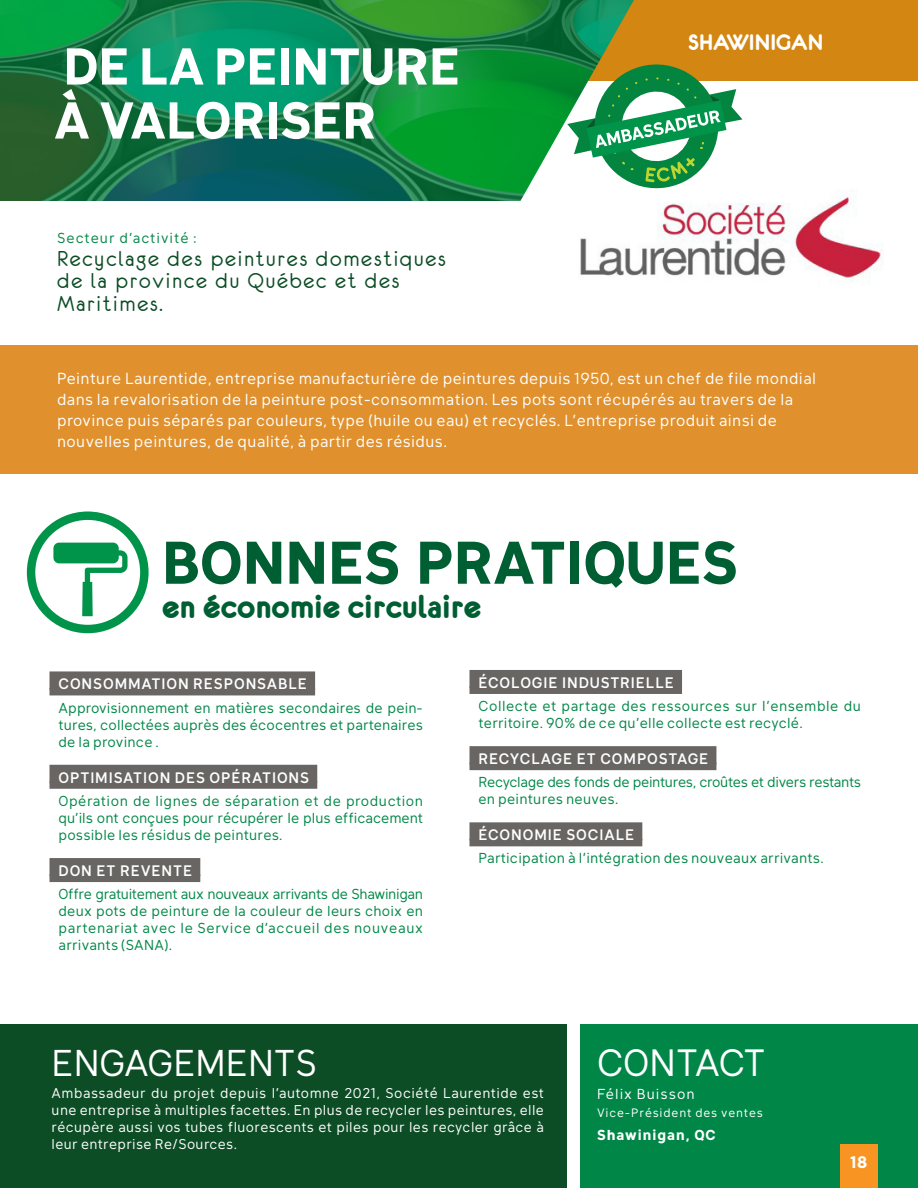
<style>
.page{position:relative;width:918px;height:1188px;background:#fff}
.page>*{position:absolute;margin:0;border:0;box-sizing:border-box;transform-origin:0 0}
.Bonnes_pratiques{font:700 59.25px "Klima";color:#005e33}
.Titre-blanc{font:700 51px/54px "Klima";color:#fff}
.Titre_bas-de-page_2{font:37.5px "Klima";letter-spacing:-.02em;color:#fff}
.Titre_bas-de-page{font:36.75px "Klima";color:#fff}
.Bonnes_pratique_2{font:35.55px "Eurofurencebold";color:#005e33}
.Texte_liste{font:24px/22.5px "Eurofurenceregular";letter-spacing:.075em;color:#0d4d26}
.Entreprise{font:24px "Eurofurencebold";color:#fff}
.t1{font:700 16.5px "Klima";color:#fff}
.Introduction{font:15.75px/21px "Klima";letter-spacing:.03em;color:#fff}
.Titre_liste_2{font:500 15px "Klima";letter-spacing:.06em;color:#fff}
.Texte_liste-2{font:14.25px/17.1px "Klima";letter-spacing:.02em;color:#008747;text-align:justify}
.Texte_liste-3{font:14.25px/17.1px "Klima";letter-spacing:-.02em;color:#008747}
.Texte_liste-4{font:14.25px "Klima";letter-spacing:.075em;color:#008747}
.Texte_bas-de-page_2{font:700 14.25px "Klima";letter-spacing:.075em;color:#fff}
.Texte_bas-de-page_2-2{font:14.25px "Klima";letter-spacing:.075em;color:#fff}
.Texte_bas-de-page{font:13.95px/16.8px "Klima";letter-spacing:.03em;color:#fff;text-align:justify}
.Texte_bas-de-page_2-3{font:12px "Klima";letter-spacing:.075em;color:#fff}
</style>
<div class="page">
<img style="left:580px;top:190px;width:304px;height:91px">
<div style="left:1px;top:0;width:917px;height:81px;background:#d38612"></div>
<img style="left:0;top:0;width:634px;height:201px">
<div style="left:50px;top:671px;width:265px;height:18px;background:#686563"></div>
<div style="left:50px;top:688px;width:265px;height:7px;background:#686563"></div>
<div style="left:50px;top:765px;width:267px;height:18px;background:#686563"></div>
<div style="left:50px;top:781px;width:267px;height:8px;background:#686563"></div>
<div style="left:50px;top:858px;width:150px;height:18px;background:#686563"></div>
<div style="left:50px;top:875px;width:150px;height:7px;background:#686563"></div>
<div style="left:470px;top:670px;width:212px;height:18px;background:#686563"></div>
<div style="left:470px;top:686px;width:212px;height:8px;background:#686563"></div>
<div style="left:470px;top:746px;width:246px;height:18px;background:#686563"></div>
<div style="left:470px;top:763px;width:246px;height:7px;background:#686563"></div>
<div style="left:470px;top:822px;width:172px;height:18px;background:#686563"></div>
<div style="left:470px;top:839px;width:172px;height:7px;background:#686563"></div>
<div style="left:0;top:346px;width:918px;height:128px;background:#e0912e"></div>
<div style="left:0;top:1024px;width:567px;height:164px;background:#0d4d26"></div>
<div style="left:580px;top:1024px;width:338px;height:164px;background:#008747"></div>
<svg style="left:27px;top:512px;width:122px;height:121px"></svg>
<div style="left:840px;top:1144px;width:38px;height:44px;background:#f79422"></div>
<svg style="left:567px;top:60px;width:175px;height:133px"></svg>
<p class="Titre-blanc" style="left:54px;top:33px;width:408px">DE LA PEINTURE<br>À VALORISER</p>
<p class="Texte_liste-4" style="left:57px;top:226px;width:141px">Secteur d’activité :</p>
<p class="Texte_liste" style="left:57px;top:247px;width:390px">Recyclage des peintures domestiques de la province du Québec et des<br>Maritimes.</p>
<p class="Entreprise" style="left:689px;top:30px;width:136px">SHAWINIGAN</p>
<p class="Introduction" style="left:57px;top:366px;width:761px">Peinture Laurentide, entreprise manufacturière de peintures depuis 1950, est un chef de file mondial dans la revalorisation de la peinture post-consommation. Les pots sont récupérés au travers de la province puis séparés par couleurs, type (huile ou eau) et recyclés. L’entreprise produit ainsi de nouvelles peintures, de qualité, à partir des résidus.</p>
<p class="Bonnes_pratiques" style="left:162px;top:511px;width:577px">BONNES PRATIQUES</p>
<p class="Bonnes_pratique_2" style="left:162px;top:588px;width:321px">en économie circulaire</p>
<p class="Titre_liste_2" style="left:58px;top:671px;width:250px">CONSOMMATION RESPONSABLE</p>
<p class="Texte_liste-2" style="left:58px;top:697px;width:366px">Approvisionnement en matières secondaires de pein&shy;tures, collectées auprès des écocentres et partenaires de la province .</p>
<p class="Titre_liste_2" style="left:58px;top:765px;width:252px">OPTIMISATION DES OPÉRATIONS</p>
<p class="Texte_liste-2" style="left:58px;top:791px;width:366px">Opération de lignes de séparation et de production qu’ils ont conçues pour récupérer le plus efficacement possible les résidus de peintures.</p>
<p class="Titre_liste_2" style="left:58px;top:858px;width:135px">DON ET REVENTE</p>
<p class="Texte_liste-2" style="left:58px;top:884px;width:366px">Offre gratuitement aux nouveaux arrivants de Shawinigan deux pots de peinture de la couleur de leurs choix en partenariat avec le Service d’accueil des nouveaux arrivants (SANA).</p>
<p class="Titre_liste_2" style="left:478px;top:670px;width:197px">ÉCOLOGIE INDUSTRIELLE</p>
<p class="Texte_liste-2" style="left:478px;top:696px;width:384px">Collecte et partage des ressources sur l’ensemble du territoire. 90% de ce qu’elle collecte est recyclé.</p>
<p class="Titre_liste_2" style="left:478px;top:746px;width:231px">RECYCLAGE ET COMPOSTAGE</p>
<p class="Texte_liste-3" style="left:478px;top:772px;width:384px">Recyclage des fonds de peintures, croûtes et divers restants en peintures neuves.</p>
<p class="Titre_liste_2" style="left:478px;top:822px;width:157px">ÉCONOMIE SOCIALE</p>
<p class="Texte_liste-2" style="left:478px;top:848px;width:347px">Participation à l’intégration des nouveaux arrivants.</p>
<p class="Titre_bas-de-page" style="left:52px;top:1032px;width:267px">ENGAGEMENTS</p>
<p class="Texte_bas-de-page" style="left:52px;top:1083px;width:494px">Ambassadeur du projet depuis l’automne 2021, Société Laurentide est une entreprise à multiples facettes. En plus de recycler les peintures, elle récupère aussi vos tubes fluorescents et piles pour les recycler grâce à leur entreprise Re/Sources.</p>
<p class="Titre_bas-de-page_2" style="left:597px;top:1031px;width:170px">CONTACT</p>
<p class="Texte_bas-de-page_2-2" style="left:597px;top:1082px;width:99px">Félix Buisson</p>
<p class="Texte_bas-de-page_2-3" style="left:597px;top:1103px;width:167px">Vice-Président des ventes</p>
<p class="Texte_bas-de-page_2" style="left:597px;top:1122px;width:120px">Shawinigan, QC</p>
<p class="t1" style="left:850px;top:1147px;width:19px">18</p>
</div>
